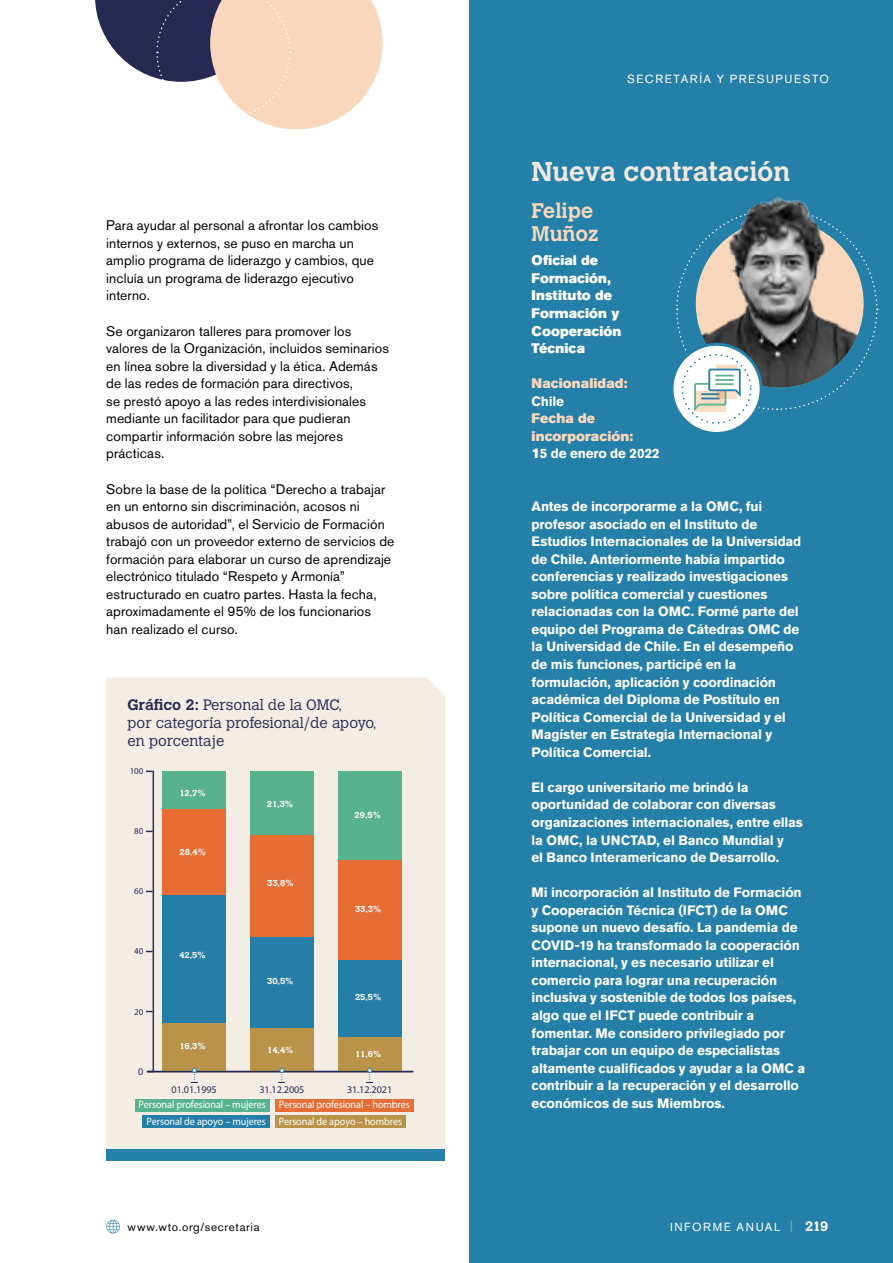
<style>
.page{position:relative;width:893px;height:1263px;background:#fff}
.page>*{position:absolute;margin:0;border:0;box-sizing:border-box;transform-origin:0 0}
.t1{font:700 27px "Calvert MT Std";letter-spacing:-.005em;color:#f0e8df}
.t2{font:700 21px/22.5px "Calvert MT Std";color:#f8d7bc}
.t3{font:300 15px/18px "Calvert MT Std";color:#282953}
.t4{font:13.8px/17.5px "Akzidenz Grotesk Pro";letter-spacing:.005em;color:#000}
.t5{font:13.8px/17.5px "Akzidenz Grotesk Pro Super";letter-spacing:.005em;color:#fff}
.t6{font:13.8px/17.5px "Akzidenz Grotesk Pro Super";letter-spacing:.005em;color:#f8d7bc}
.t7{font:700 13.5px/17.5px "Akzidenz Grotesk Pro";letter-spacing:-.01em;color:#fff}
.t8{font:700 13.5px "Calvert MT Std";color:#fff}
.t9{font:11.7px "Akzidenz Grotesk Pro";letter-spacing:.135em;color:#fff}
.t10{font:11.7px "Akzidenz Grotesk Pro";letter-spacing:.06em;color:#000}
.t11{font:10.65px/16.8px "Akzidenz Grotesk";letter-spacing:-.01em;color:#fff;text-align:center;scale:.95 1}
.t12{font:10.2px "Akzidenz Grotesk";letter-spacing:-.01em;color:#282a53}
.t13{font:9px "Akzidenz Grotesk";letter-spacing:-.01em;color:#282a53}
.t14{font:700 8.55px "Calvert MT Std";color:#fff}
.s1{font-weight:700}
.s2{font-family:"Akzidenz Grotesk Pro Super";font-weight:400;font-size:13.8px}
</style>
<div class="page">
<div style="left:470px;top:0;width:423px;height:1263px;background:#247fa9"></div>
<img style="left:750px;top:196px;width:59px;height:12px">
<svg style="left:672px;top:344px;width:89px;height:89px"></svg>
<svg style="left:675px;top:208px;width:203px;height:206px"></svg>
<div style="left:670px;top:343px;width:93px;height:92px;border:3px solid #247fa9;border-radius:50%"></div>
<div style="left:106px;top:677px;width:339px;height:471px;background:#f3ede6"></div>
<div style="left:106px;top:1148px;width:339px;height:12px;background:#247fa9"></div>
<hr style="left:153px;top:771px;width:1px;height:301px;background:#282a53">
<div style="left:135px;top:1098px;width:135px;height:13px;background:#58b290"></div>
<div style="left:163px;top:772px;width:63px;height:38px;background:#58b290"></div>
<div style="left:250px;top:771px;width:63px;height:64px;background:#58b290"></div>
<div style="left:338px;top:772px;width:63px;height:88px;background:#58b290"></div>
<div style="left:275px;top:1098px;width:139px;height:13px;background:#e66e35"></div>
<div style="left:163px;top:810px;width:63px;height:85px;background:#e66e35"></div>
<div style="left:250px;top:835px;width:63px;height:102px;background:#e66e35"></div>
<div style="left:338px;top:860px;width:63px;height:100px;background:#e66e35"></div>
<div style="left:275px;top:1115px;width:131px;height:13px;background:#b89349"></div>
<div style="left:163px;top:895px;width:63px;height:128px;background:#257ea8"></div>
<div style="left:250px;top:937px;width:63px;height:91px;background:#257ea8"></div>
<div style="left:338px;top:960px;width:63px;height:77px;background:#257ea8"></div>
<div style="left:143px;top:1115px;width:127px;height:13px;background:#257ea8"></div>
<div style="left:163px;top:1023px;width:63px;height:48px;background:#b89349"></div>
<div style="left:250px;top:1028px;width:63px;height:43px;background:#b89349"></div>
<div style="left:338px;top:1037px;width:63px;height:34px;background:#b89349"></div>
<hr style="left:147px;top:1071px;width:266px;height:1px;background:#282a53">
<svg style="left:191px;top:1068px;width:7px;height:14px"></svg>
<svg style="left:279px;top:1068px;width:6px;height:14px"></svg>
<svg style="left:366px;top:1068px;width:7px;height:14px"></svg>
<svg style="left:106px;top:1220px;width:14px;height:13px"></svg>
<svg style="left:791px;top:1220px;width:1px;height:12px"></svg>
<svg style="left:95px;top:0;width:288px;height:129px"></svg>
<p class="t4" style="left:106px;top:217px;width:273px">Para ayudar al personal a afrontar los cambios internos y externos, se puso en marcha un amplio programa de liderazgo y cambios, que incluía un programa de liderazgo ejecutivo interno.</p>
<p class="t4" style="left:106px;top:322px;width:284px">Se organizaron talleres para promover los valores de la Organización, incluidos seminarios en línea sobre la diversidad y la ética. Además de las redes de formación para directivos,<br>se prestó apoyo a las redes interdivisionales mediante un facilitador para que pudieran compartir información sobre las mejores prácticas.</p>
<p class="t4" style="left:106px;top:480px;width:290px">Sobre la base de la política “Derecho a trabajar en un entorno sin discriminación, acosos ni abusos de autoridad”, el Servicio de Formación trabajó con un proveedor externo de servicios de formación para elaborar un curso de aprendizaje electrónico titulado “Respeto y Armonía” estructurado en cuatro partes. Hasta la fecha, aproximadamente el 95% de los funcionarios han realizado el curso.</p>
<p class="t3" style="left:128px;top:696px;width:251px"><span class="s1">Gráfico 2:</span> Personal de la OMC,<br>por categoría profesional/de apoyo, en porcentaje</p>
<p class="t13" style="left:130px;top:766px;width:15px">100</p>
<p class="t13" style="left:134px;top:826px;width:11px">80</p>
<p class="t13" style="left:134px;top:886px;width:11px">60</p>
<p class="t13" style="left:134px;top:946px;width:11px">40</p>
<p class="t13" style="left:134px;top:1006px;width:11px">20</p>
<p class="t12" style="left:138px;top:1065px;width:7px">0</p>
<p class="t14" style="left:179px;top:787px;width:28px">12,7%</p>
<p class="t14" style="left:180px;top:846px;width:28px">28,4%</p>
<p class="t14" style="left:179px;top:949px;width:28px">42,5%</p>
<p class="t14" style="left:179px;top:1041px;width:28px">16,3%</p>
<p class="t14" style="left:267px;top:798px;width:28px">21,3%</p>
<p class="t14" style="left:267px;top:878px;width:28px">33,8%</p>
<p class="t14" style="left:267px;top:975px;width:28px">30,5%</p>
<p class="t14" style="left:355px;top:810px;width:28px">29,5%</p>
<p class="t14" style="left:355px;top:903px;width:28px">33,3%</p>
<p class="t14" style="left:355px;top:992px;width:28px">25,5%</p>
<p class="t14" style="left:267px;top:1045px;width:28px">14,4%</p>
<p class="t14" style="left:355px;top:1049px;width:28px">11,6%</p>
<p class="t12" style="left:172px;top:1084px;width:47px">01.01.1995</p>
<p class="t12" style="left:259px;top:1084px;width:47px">31.12.2005</p>
<p class="t12" style="left:347px;top:1084px;width:47px">31.12.2021</p>
<p class="t11" style="left:139px;top:1096px;width:287px">Personal profesional – mujeres Personal profesional – hombres<br>Personal de apoyo – mujeres Personal de apoyo – hombres</p>
<p class="t10" style="left:128px;top:1219px;width:134px">www.wto.org/secretaria</p>
<p class="t9" style="left:627px;top:71px;width:204px">SECRETARÍA Y PRESUPUESTO</p>
<h1 class="t1" style="left:531px;top:155px;width:260px">Nueva contratación</h1>
<h2 class="t2" style="left:531px;top:199px;width:68px">Felipe<br>Muñoz</h2>
<p class="t5" style="left:531px;top:252px;width:91px">Oficial de<br>Formación,<br>Instituto de<br>Formación y<br>Cooperación<br>Técnica</p>
<p class="t6" style="left:531px;top:374px;width:97px">Nacionalidad:</p>
<p class="t7" style="left:531px;top:392px;width:34px">Chile</p>
<p class="t6" style="left:531px;top:410px;width:103px">Fecha de incorporación:</p>
<p class="t7" style="left:531px;top:445px;width:130px"><span class="s2">1</span>5 de enero de 2022</p>
<p class="t7" style="left:531px;top:497px;width:271px">Antes de incorporarme a la OMC, fui profesor asociado en el Instituto de Estudios Internacionales de la Universidad de Chile. Anteriormente había impartido conferencias y realizado investigaciones sobre política comercial y cuestiones relacionadas con la OMC. Formé parte del equipo del Programa de Cátedras OMC de la Universidad de Chile. En el desempeño de mis funciones, participé en la formulación, aplicación y coordinación académica del Diploma de Postítulo en Política Comercial de la Universidad y el Magíster en Estrategia Internacional y Política Comercial.</p>
<p class="t7" style="left:531px;top:778px;width:273px">El cargo universitario me brindó la oportunidad de colaborar con diversas organizaciones internacionales, entre ellas la OMC, la UNCTAD, el Banco Mundial y<br>el Banco Interamericano de Desarrollo.</p>
<p class="t7" style="left:531px;top:883px;width:275px">Mi incorporación al Instituto de Formación y Cooperación Técnica (IFCT) de la OMC supone un nuevo desafío. La pandemia de COVID-19 ha transformado la cooperación internacional, y es necesario utilizar el comercio para lograr una recuperación inclusiva y sostenible de todos los países, algo que el IFCT puede contribuir a fomentar. Me considero privilegiado por trabajar con un equipo de especialistas altamente cualificados y ayudar a la OMC a contribuir a la recuperación y el desarrollo económicos de sus Miembros.</p>
<p class="t9" style="left:670px;top:1219px;width:112px">INFORME ANUAL</p>
<p class="t8" style="left:805px;top:1217px;width:25px">219</p>
</div>
